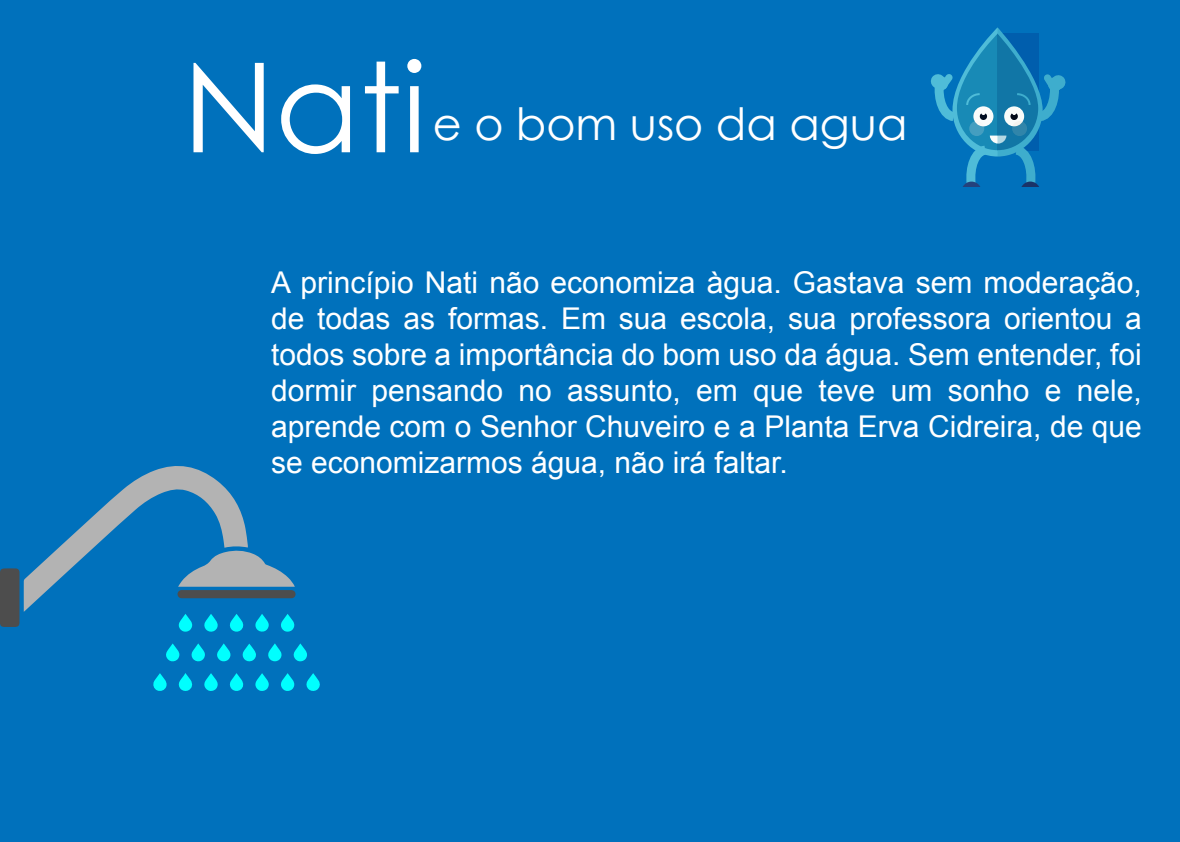
<style>
.page{position:relative;width:1180px;height:842px;background:#0071bc}
.page>*{position:absolute;margin:0;border:0;box-sizing:border-box;transform-origin:0 0}
.t1{font:124.5px "Century Gothic";color:#fff}
.t2{font:44.6px "Century Gothic";color:#fff}
.t3{font:30px/36px "Arial";color:#fff;text-align:justify}
</style>
<div class="page">
<svg style="left:931px;top:27px;width:135px;height:160px"></svg>
<svg style="left:1012px;top:121px;width:15px;height:15px"></svg>
<svg style="left:217px;top:643px;width:14px;height:19px"></svg>
<svg style="left:293px;top:643px;width:14px;height:19px"></svg>
<svg style="left:255px;top:673px;width:14px;height:18px"></svg>
<svg style="left:281px;top:673px;width:14px;height:18px"></svg>
<svg style="left:178px;top:673px;width:15px;height:18px"></svg>
<svg style="left:268px;top:643px;width:14px;height:19px"></svg>
<svg style="left:153px;top:673px;width:14px;height:18px"></svg>
<svg style="left:229px;top:673px;width:15px;height:18px"></svg>
<svg style="left:191px;top:643px;width:14px;height:19px"></svg>
<svg style="left:166px;top:643px;width:14px;height:19px"></svg>
<svg style="left:306px;top:673px;width:14px;height:18px"></svg>
<svg style="left:0;top:466px;width:296px;height:166px"></svg>
<svg style="left:242px;top:644px;width:14px;height:18px"></svg>
<svg style="left:204px;top:673px;width:14px;height:18px"></svg>
<h1 class="t1" style="left:183px;top:20px;width:246px">Nati</h1>
<h2 class="t2" style="left:433px;top:93px;width:476px">e o bom uso da agua</h2>
<p class="t3" style="left:271px;top:265px;width:872px">A princípio Nati não economiza àgua. Gastava sem moderação, de todas as formas. Em sua escola, sua professora orientou a todos sobre a importância do bom uso da água. Sem entender, foi dormir pensando no assunto, em que teve um sonho e nele, aprende com o Senhor Chuveiro e a Planta Erva Cidreira, de que se economizarmos água, não irá faltar.</p>
</div>
